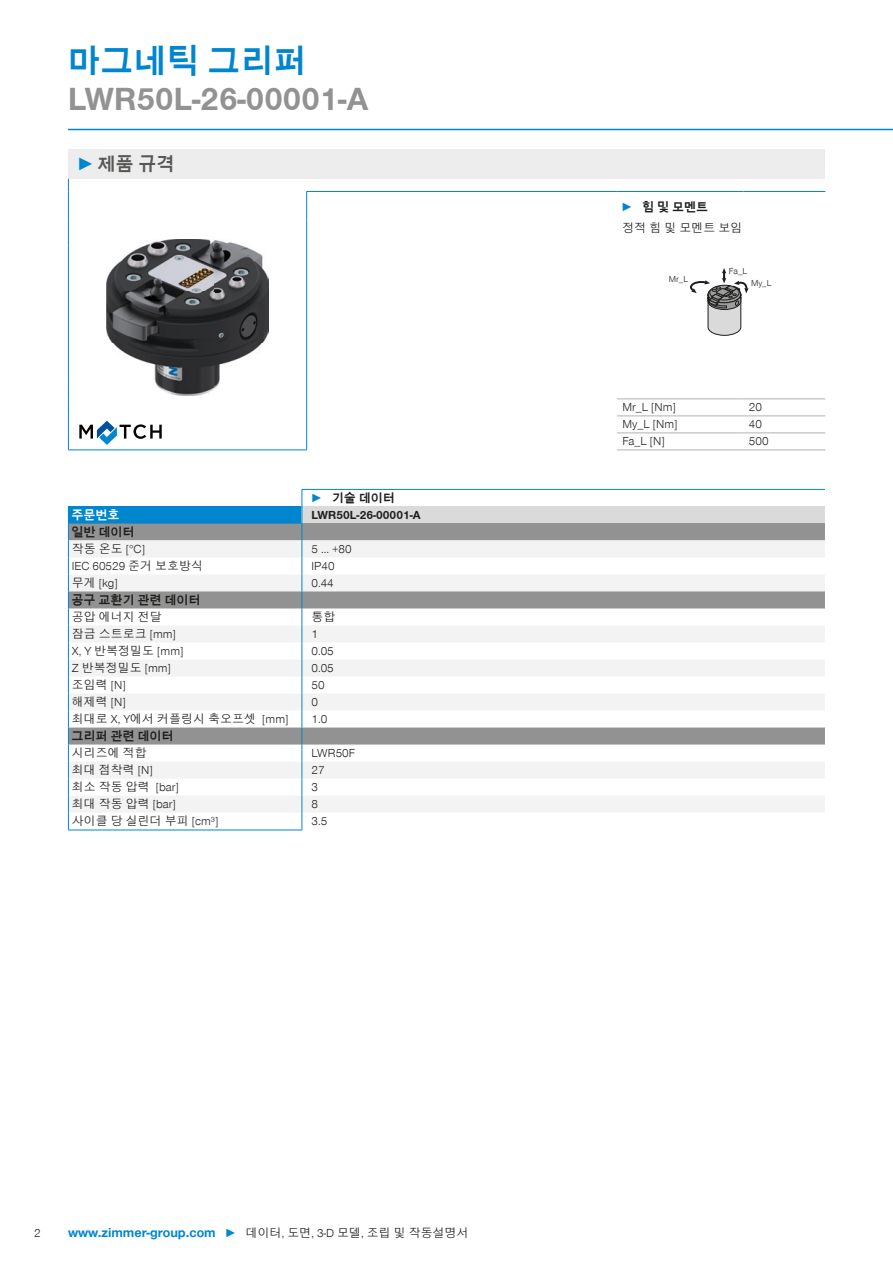
<style>
.page{position:relative;width:893px;height:1263px;background:#fff}
.page>*{position:absolute;margin:0;border:0;box-sizing:border-box;transform-origin:0 0}
.t1{font:700 33px "Zimmer Group Sans Global";color:#939292}
.t2{font:700 33px "Zimmer Group Sans Global";color:#0086ce}
.t3{font:700 18px "Zimmer Group Sans Global";color:#575756}
.t4{font:300 12px/20.9px "Zimmer Group Sans Global";color:#1d1d1b}
.t5{font:700 12px "Zimmer Group Sans Global";color:#1d1d1b}
.t6{font:700 12px "Zimmer Group Sans Global";color:#fff}
.t7{font:300 9px "Zimmer Group Sans Global";color:#1d1d1b}
.s1{font-family:"Zimmer Group Sans";color:#0086ce}
.s2{color:#0086ce}
.s3{font-family:"Zimmer Group Sans";font-weight:700;color:#0086ce}
.s4{font-weight:700}
.s5{font-weight:700;font-size:13.5px;color:#0086ce}
</style>
<div class="page">
<svg style="left:79px;top:421px;width:83px;height:24px"></svg>
<hr style="left:68px;top:129px;width:825px;height:1px;background:#0086ce">
<div style="left:68px;top:149px;width:757px;height:30px;background:#ededed"></div>
<hr style="left:68px;top:449px;width:239px;height:1px;background:#0086ce">
<hr style="left:306px;top:191px;width:311px;height:1px;background:#0086ce">
<hr style="left:617px;top:191px;width:126px;height:1px;background:#0086ce">
<hr style="left:743px;top:191px;width:82px;height:1px;background:#0086ce">
<hr style="left:617px;top:398px;width:126px;height:1px;background:#b2b2b2">
<hr style="left:743px;top:398px;width:82px;height:1px;background:#b2b2b2">
<hr style="left:617px;top:415px;width:126px;height:1px;background:#b2b2b2">
<hr style="left:743px;top:415px;width:82px;height:1px;background:#b2b2b2">
<hr style="left:617px;top:432px;width:126px;height:1px;background:#b2b2b2">
<hr style="left:743px;top:432px;width:82px;height:1px;background:#b2b2b2">
<svg style="left:306px;top:192px;width:1px;height:54px"></svg>
<hr style="left:68px;top:246px;width:1px;height:136px;background:#0086ce">
<hr style="left:306px;top:246px;width:1px;height:136px;background:#0086ce">
<svg style="left:68px;top:382px;width:1px;height:67px"></svg>
<svg style="left:306px;top:382px;width:1px;height:67px"></svg>
<svg style="left:68px;top:179px;width:1px;height:67px"></svg>
<hr style="left:617px;top:449px;width:126px;height:1px;background:#b2b2b2">
<hr style="left:743px;top:449px;width:82px;height:1px;background:#b2b2b2">
<img style="left:107px;top:239px;width:161px;height:157px">
<svg style="left:690px;top:268px;width:58px;height:68px"></svg>
<hr style="left:302px;top:489px;width:523px;height:1px;background:#0086ce">
<hr style="left:68px;top:830px;width:234px;height:1px;background:#0086ce">
<svg style="left:68px;top:490px;width:757px;height:340px"></svg>
<h1 class="t2" style="left:68px;top:42px;width:241px">마그네틱 그리퍼</h1>
<h1 class="t1" style="left:68px;top:79px;width:302px">LWR50L-26-00001-A</h1>
<h2 class="t3" style="left:77px;top:153px;width:99px"><span class="s1">►</span> 제품 규격</h2>
<p class="t5" style="left:311px;top:491px;width:86px"><span class="s2">►</span> 기술 데이터</p>
<p class="t6" style="left:72px;top:507px;width:49px">주문번호</p>
<p class="t5" style="left:311px;top:507px;width:111px">LWR50L-26-00001-A</p>
<p class="t5" style="left:72px;top:525px;width:64px">일반 데이터</p>
<p class="t4" style="left:72px;top:538px;width:75px">작동 온도 [°C]</p>
<p class="t4" style="left:311px;top:538px;width:42px">5 ... +80</p>
<p class="t4" style="left:72px;top:555px;width:133px">IEC 60529 준거 보호방식</p>
<p class="t4" style="left:311px;top:555px;width:25px">IP40</p>
<p class="t4" style="left:72px;top:572px;width:47px">무게 [kg]</p>
<p class="t4" style="left:311px;top:572px;width:24px">0.44</p>
<p class="t5" style="left:72px;top:593px;width:130px">공구 교환기 관련 데이터</p>
<p class="t4" style="left:72px;top:606px;width:91px">공압 에너지 전달</p>
<p class="t4" style="left:311px;top:606px;width:25px">통합</p>
<p class="t4" style="left:72px;top:623px;width:106px">잠금 스트로크 [mm]</p>
<p class="t4" style="left:311px;top:623px;width:8px">1</p>
<p class="t4" style="left:72px;top:640px;width:113px">X, Y 반복정밀도 [mm]</p>
<p class="t4" style="left:311px;top:640px;width:24px">0.05</p>
<p class="t4" style="left:72px;top:657px;width:101px">Z 반복정밀도 [mm]</p>
<p class="t4" style="left:311px;top:657px;width:24px">0.05</p>
<p class="t4" style="left:72px;top:674px;width:55px">조임력 [N]</p>
<p class="t4" style="left:311px;top:674px;width:15px">50</p>
<p class="t4" style="left:72px;top:691px;width:55px">해제력 [N]</p>
<p class="t4" style="left:311px;top:691px;width:8px">0</p>
<p class="t4" style="left:72px;top:708px;width:218px">최대로 X, Y에서 커플링시 축오프셋 [mm]</p>
<p class="t4" style="left:311px;top:708px;width:17px">1.0</p>
<p class="t5" style="left:72px;top:729px;width:103px">그리퍼 관련 데이터</p>
<p class="t4" style="left:72px;top:742px;width:76px">시리즈에 적합</p>
<p class="t4" style="left:311px;top:742px;width:45px">LWR50F</p>
<p class="t4" style="left:72px;top:759px;width:82px">최대 점착력 [N]</p>
<p class="t4" style="left:311px;top:759px;width:15px">27</p>
<p class="t4" style="left:72px;top:776px;width:109px">최소 작동 압력 [bar]</p>
<p class="t4" style="left:311px;top:776px;width:8px">3</p>
<p class="t4" style="left:72px;top:793px;width:106px">최대 작동 압력 [bar]</p>
<p class="t4" style="left:311px;top:793px;width:8px">8</p>
<p class="t4" style="left:72px;top:810px;width:148px">사이클 당 실린더 부피 [cm³]</p>
<p class="t4" style="left:311px;top:810px;width:17px">3.5</p>
<p class="t4" style="left:621px;top:196px;width:123px"><span class="s3">►</span> <span class="s4">힘 및 모멘트<br></span>정적 힘 및 모멘트 보임</p>
<p class="t7" style="left:669px;top:274px;width:21px">Mr_L</p>
<p class="t7" style="left:729px;top:266px;width:20px">Fa_L</p>
<p class="t7" style="left:751px;top:278px;width:22px">My_L</p>
<p class="t4" style="left:622px;top:397px;width:55px">Mr_L [Nm]</p>
<p class="t4" style="left:749px;top:397px;width:15px">20</p>
<p class="t4" style="left:622px;top:414px;width:57px">My_L [Nm]</p>
<p class="t4" style="left:749px;top:414px;width:15px">40</p>
<p class="t4" style="left:622px;top:431px;width:44px">Fa_L [N]</p>
<p class="t4" style="left:749px;top:431px;width:21px">500</p>
<p class="t4" style="left:34px;top:1222px;width:8px">2</p>
<p class="t4" style="left:68px;top:1222px;width:402px"><span class="s5">www.zimmer-group.com</span> <span class="s2">►</span> 데이터, 도면, 3-D 모델, 조립 및 작동설명서</p>
</div>
